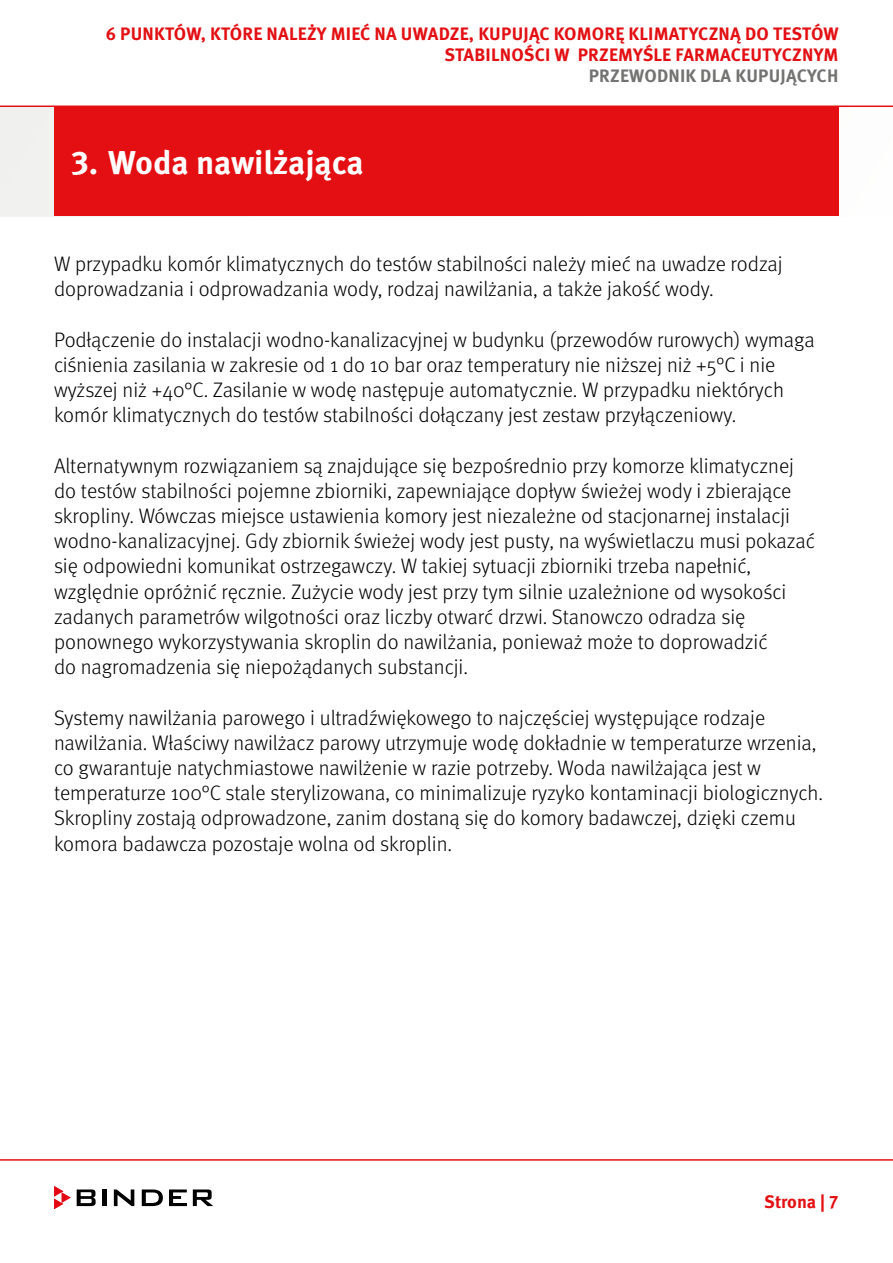
<style>
.page{position:relative;width:893px;height:1263px;background:#fff}
.page>*{position:absolute;margin:0;border:0;box-sizing:border-box;transform-origin:0 0}
.t1{font:700 33px "Meta Pro";letter-spacing:-.005em;color:#fff}
.t2{font:300 21px/25.2px "Meta Pro";color:#000}
.t3{font:700 18px/21px "Meta Pro";letter-spacing:.01em;color:#e30f13;text-align:right}
.t4{font:700 18px "Meta Pro";letter-spacing:.01em;color:#737372}
</style>
<div class="page">
<svg style="left:0;top:1159px;width:893px;height:48px"></svg>
<svg style="left:77px;top:1189px;width:19px;height:17px"></svg>
<hr style="left:102px;top:1189px;width:4px;height:17px;background:#000">
<svg style="left:114px;top:1189px;width:20px;height:17px"></svg>
<svg style="left:142px;top:1189px;width:21px;height:17px"></svg>
<svg style="left:169px;top:1189px;width:18px;height:17px"></svg>
<svg style="left:193px;top:1189px;width:20px;height:17px"></svg>
<svg style="left:54px;top:1186px;width:16px;height:23px"></svg>
<svg style="left:0;top:105px;width:893px;height:2px"></svg>
<div style="left:0;top:107px;width:893px;height:109px;background:linear-gradient(to bottom,#f6f2f2,#f7f3f3)"></div>
<div style="left:54px;top:106px;width:784px;height:110px;background:#e30f13"></div>
<p class="t3" style="left:106px;top:22px;width:734px">6 PUNKTÓW, KTÓRE NALEŻY MIEĆ NA UWADZE, KUPUJĄC KOMORĘ KLIMATYCZNĄ DO TESTÓW<br>STABILNOŚCI W PRZEMYŚLE FARMACEUTYCZNYM</p>
<p class="t4" style="left:589px;top:61px;width:251px">PRZEWODNIK DLA KUPUJĄCYCH</p>
<p class="t1" style="left:71px;top:136px;width:294px">3. Woda nawilżająca</p>
<p class="t2" style="left:54px;top:250px;width:730px">W przypadku komór klimatycznych do testów stabilności należy mieć na uwadze rodzaj doprowadzania i odprowadzania wody, rodzaj nawilżania, a także jakość wody.</p>
<p class="t2" style="left:54px;top:326px;width:762px">Podłączenie do instalacji wodno-kanalizacyjnej w budynku (przewodów rurowych) wymaga ciśnienia zasilania w zakresie od 1 do 10 bar oraz temperatury nie niższej niż +5°C i nie wyższej niż +40°C. Zasilanie w wodę następuje automatycznie. W przypadku niektórych komór klimatycznych do testów stabilności dołączany jest zestaw przyłączeniowy.</p>
<p class="t2" style="left:54px;top:452px;width:762px">Alternatywnym rozwiązaniem są znajdujące się bezpośrednio przy komorze klimatycznej do testów stabilności pojemne zbiorniki, zapewniające dopływ świeżej wody i zbierające skropliny. Wówczas miejsce ustawienia komory jest niezależne od stacjonarnej instalacji wodno-kanalizacyjnej. Gdy zbiornik świeżej wody jest pusty, na wyświetlaczu musi pokazać się odpowiedni komunikat ostrzegawczy. W takiej sytuacji zbiorniki trzeba napełnić, względnie opróżnić ręcznie. Zużycie wody jest przy tym silnie uzależnione od wysokości zadanych parametrów wilgotności oraz liczby otwarć drzwi. Stanowczo odradza się ponownego wykorzystywania skroplin do nawilżania, ponieważ może to doprowadzić<br>do nagromadzenia się niepożądanych substancji.</p>
<p class="t2" style="left:54px;top:704px;width:771px">Systemy nawilżania parowego i ultradźwiękowego to najczęściej występujące rodzaje nawilżania. Właściwy nawilżacz parowy utrzymuje wodę dokładnie w temperaturze wrzenia, co gwarantuje natychmiastowe nawilżenie w razie potrzeby. Woda nawilżająca jest w temperaturze 100°C stale sterylizowana, co minimalizuje ryzyko kontaminacji biologicznych.<br>Skropliny zostają odprowadzone, zanim dostaną się do komory badawczej, dzięki czemu komora badawcza pozostaje wolna od skroplin.</p>
<p class="t3" style="left:764px;top:1190px;width:76px">Strona | 7</p>
</div>
